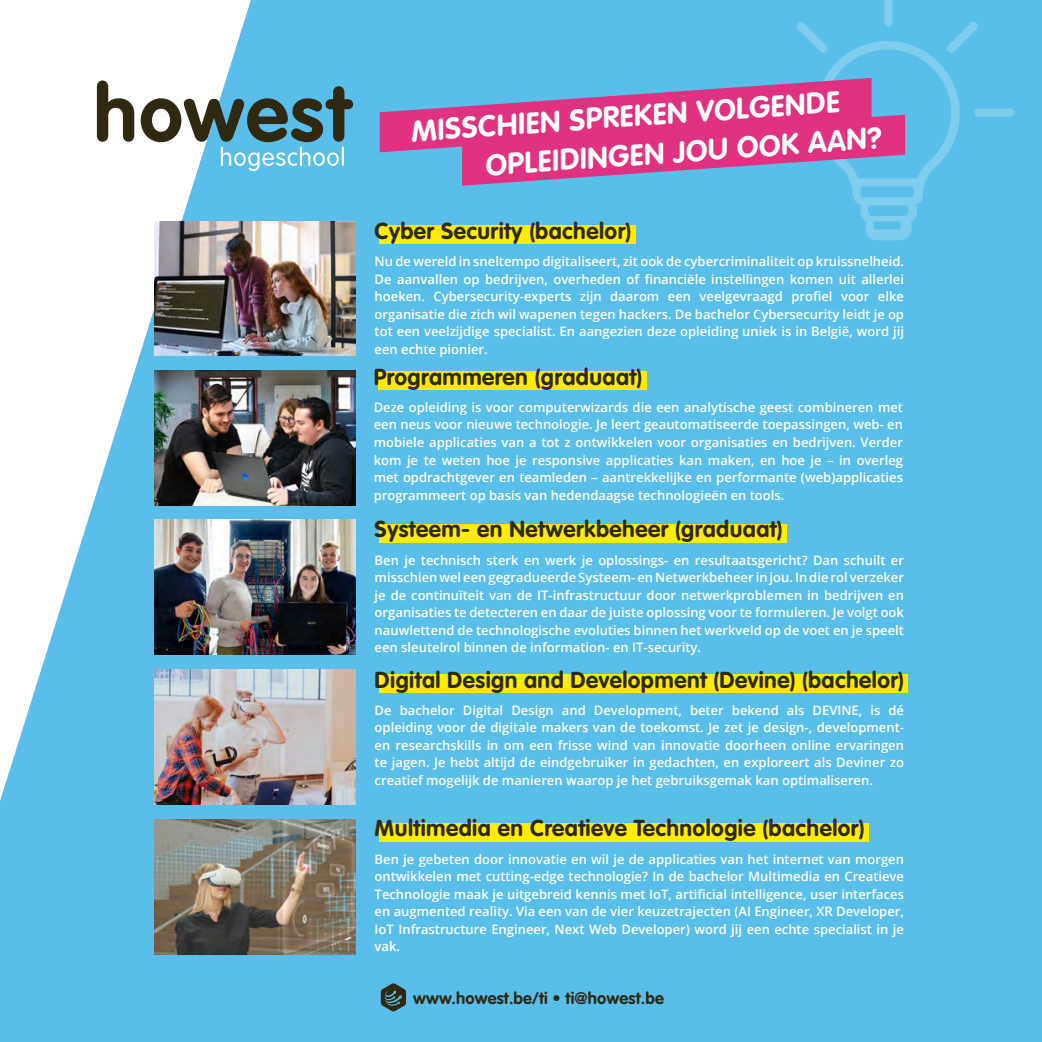
<style>
.page{position:relative;width:1042px;height:1042px;background:#5abeea}
.page>*{position:absolute;margin:0;border:0;box-sizing:border-box;transform-origin:0 0}
.t1{font:700 29.57px/39px "VAG Rounded Std";color:#fff}
.t2{font:700 22.75px "VAG Rounded Std";letter-spacing:.02em;color:#2f2912}
.t3{font:700 16.45px "VAG Rounded Std";letter-spacing:.01em;color:#2f2912}
.t4{font:600 12.95px/17.5px "Open Sans";color:#fff;text-align:justify}
</style>
<div class="page">
<svg style="left:0;top:0;width:251px;height:801px;fill:#fff"></svg>
<svg style="left:97px;top:80px;width:37px;height:62px;background:#8e8b7f"></svg>
<svg style="left:141px;top:86px;width:199px;height:85px"></svg>
<div style="left:974px;top:109px;width:40px;height:8px;background:#7eccee;border-radius:4px"></div>
<svg style="left:797px;top:0;width:181px;height:240px"></svg>
<img style="left:155px;top:221px;width:200px;height:135px">
<svg style="left:340px;top:55px;width:571px;height:111px"></svg>
<svg style="left:422px;top:92px;width:523px;height:116px"></svg>
<img style="left:155px;top:670px;width:200px;height:135px">
<img style="left:155px;top:370px;width:200px;height:135px">
<img style="left:155px;top:819px;width:200px;height:135px">
<img style="left:155px;top:520px;width:200px;height:135px">
<div style="left:379px;top:225px;width:256px;height:19px;background:#ffed00"></div>
<div style="left:379px;top:674px;width:529px;height:19px;background:#ffed00"></div>
<div style="left:378px;top:371px;width:268px;height:19px;background:#ffed00"></div>
<div style="left:379px;top:823px;width:489px;height:18px;background:#ffed00"></div>
<div style="left:379px;top:524px;width:407px;height:18px;background:#ffed00"></div>
<svg style="left:381px;top:983px;width:25px;height:28px"></svg>
<h1 class="t1" style="left:481px;top:108px;width:398px;text-indent:-72px;rotate:-4deg">MISSCHIEN SPREKEN VOLGENDE<br>OPLEIDINGEN JOU OOK AAN?</h1>
<h2 class="t2" style="left:375px;top:217px;width:258px">Cyber Security (bachelor)</h2>
<p class="t4" style="left:375px;top:252px;width:531px">Nu de wereld in sneltempo digitaliseert, zit ook de cybercriminaliteit op kruissnelheid.<br>De aanvallen op bedrijven, overheden of financiële instellingen komen uit allerlei hoeken. Cybersecurity-experts zijn daarom een veelgevraagd profiel voor elke organisatie die zich wil wapenen tegen hackers. De bachelor Cybersecurity leidt je op tot een veelzijdige specialist. En aangezien deze opleiding uniek is in België, word jij een echte pionier.</p>
<h2 class="t2" style="left:374px;top:363px;width:270px">Programmeren (graduaat)</h2>
<p class="t4" style="left:374px;top:398px;width:531px">Deze opleiding is voor computerwizards die een analytische geest combineren met een neus voor nieuwe technologie. Je leert geautomatiseerde toepassingen, web- en mobiele applicaties van a tot z ontwikkelen voor organisaties en bedrijven. Verder kom je te weten hoe je responsive applicaties kan maken, en hoe je – in overleg met opdrachtgever en teamleden – aantrekkelijke en performante (web)applicaties programmeert op basis van hedendaagse technologieën en tools.</p>
<h2 class="t2" style="left:375px;top:516px;width:409px">Systeem- en Netwerkbeheer (graduaat)</h2>
<p class="t4" style="left:375px;top:551px;width:531px">Ben je technisch sterk en werk je oplossings- en resultaatsgericht? Dan schuilt er misschien wel een gegradueerde Systeem- en Netwerkbeheer in jou. In die rol verzeker je de continuïteit van de IT-infrastructuur door netwerkproblemen in bedrijven en organisaties te detecteren en daar de juiste oplossing voor te formuleren. Je volgt ook nauwlettend de technologische evoluties binnen het werkveld op de voet en je speelt een sleutelrol binnen de information- en IT-security.</p>
<h2 class="t2" style="left:375px;top:666px;width:531px">Digital Design and Development (Devine) (bachelor)</h2>
<p class="t4" style="left:375px;top:701px;width:531px">De bachelor Digital Design and Development, beter bekend als DEVINE, is dé opleiding voor de digitale makers van de toekomst. Je zet je design-, development&shy;en researchskills in om een frisse wind van innovatie doorheen online ervaringen te jagen. Je hebt altijd de eindgebruiker in gedachten, en exploreert als Deviner zo creatief mogelijk de manieren waarop je het gebruiksgemak kan optimaliseren.</p>
<h2 class="t2" style="left:375px;top:815px;width:491px">Multimedia en Creatieve Technologie (bachelor)</h2>
<p class="t4" style="left:375px;top:850px;width:531px">Ben je gebeten door innovatie en wil je de applicaties van het internet van morgen ontwikkelen met cutting-edge technologie? In de bachelor Multimedia en Creatieve Technologie maak je uitgebreid kennis met IoT, artificial intelligence, user interfaces en augmented reality. Via een van de vier keuzetrajecten (AI Engineer, XR Developer, IoT Infrastructure Engineer, Next Web Developer) word jij een echte specialist in je vak.</p>
<p class="t3" style="left:413px;top:988px;width:252px">www.howest.be/ti • ti@howest.be</p>
</div>
